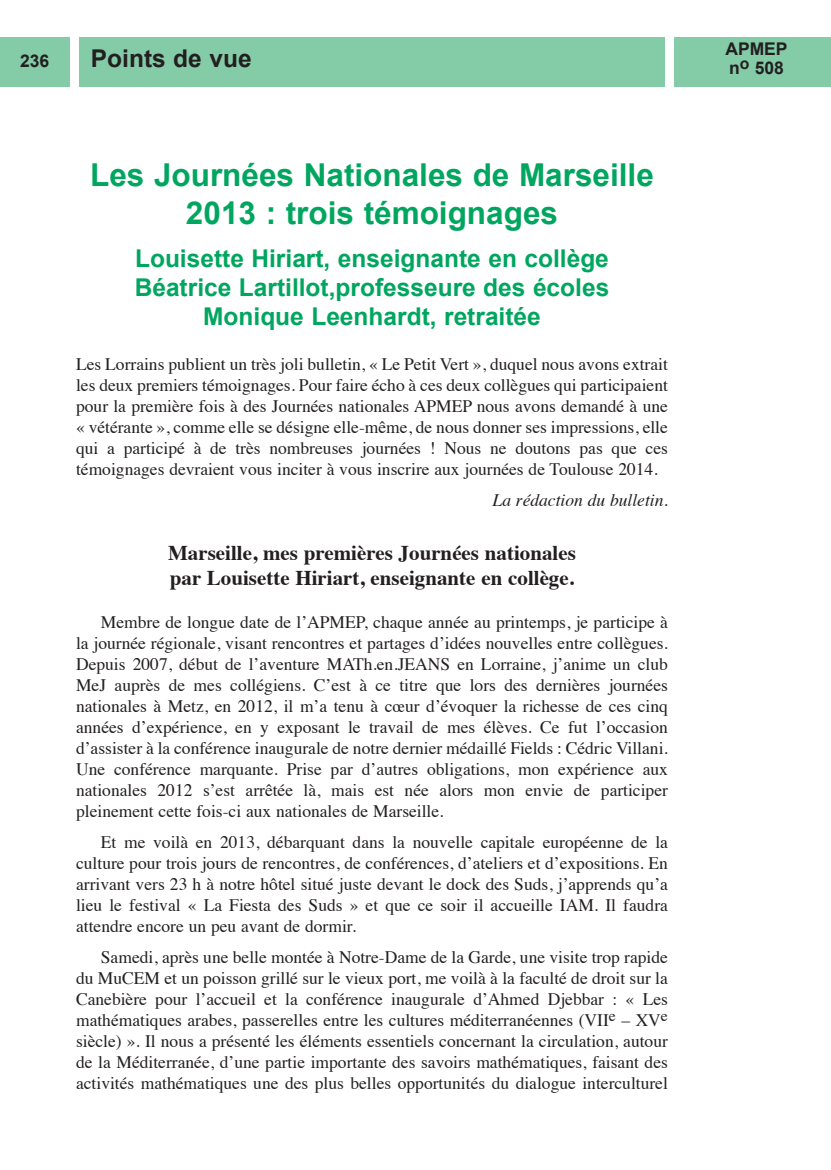
<style>
.page{position:relative;width:831px;height:1170px;background:#fff}
.page>*{position:absolute;margin:0;border:0;box-sizing:border-box;transform-origin:0 0}
.t1{font:700 31.5px/37.8px "Arial";color:#00a65f;text-align:center}
.t2{font:700 24.5px/29.4px "Arial";color:#00a65f;text-align:center}
.t3{font:700 24.5px "Arial";color:#231f20}
.t4{font:700 21px/25.2px "Times";color:#231f20}
.t5{font:17.5px/21px "Times";color:#231f20;text-align:justify}
.t6{font:italic 17.5px "Times";color:#231f20}
.t7{font:700 17.5px/19.6px "Arial";color:#231f20}
</style>
<div class="page">
<div style="left:0;top:37px;width:69px;height:50px;background:#84cba7"></div>
<div style="left:79px;top:37px;width:586px;height:50px;background:#84cba7"></div>
<div style="left:675px;top:37px;width:156px;height:50px;background:#84cba7"></div>
<p class="t7" style="left:20px;top:51px;width:31px">236</p>
<h2 class="t3" style="left:91px;top:45px;width:162px">Points de vue</h2>
<p class="t7" style="left:725px;top:39px;width:64px">APMEP n<sup>o</sup> 508</p>
<h1 class="t1" style="left:90px;top:156px;width:565px">Les Journées Nationales de Marseille<br>2013 : trois témoignages</h1>
<h2 class="t2" style="left:135px;top:243px;width:476px">Louisette Hiriart, enseignante en collège<br>Béatrice Lartillot,professeure des écoles<br>Monique Leenhardt, retraitée</h2>
<p class="t5" style="left:76px;top:355px;width:593px">Les Lorrains publient un très joli bulletin, « Le Petit Vert », duquel nous avons extrait les deux premiers témoignages. Pour faire écho à ces deux collègues qui participaient pour la première fois à des Journées nationales APMEP nous avons demandé à une « vétérante », comme elle se désigne elle-même, de nous donner ses impressions, elle qui a participé à de très nombreuses journées ! Nous ne doutons pas que ces témoignages devraient vous inciter à vous inscrire aux journées de Toulouse 2014.</p>
<p class="t6" style="left:493px;top:493px;width:177px">La rédaction du bulletin.</p>
<p class="t4" style="left:168px;top:542px;width:409px">Marseille, mes premières Journées nationales par Louisette Hiriart, enseignante en collège.</p>
<p class="t5" style="left:76px;top:613px;width:593px;text-indent:25px">Membre de longue date de l’APMEP, chaque année au printemps, je participe à la journée régionale, visant rencontres et partages d’idées nouvelles entre collègues.<br>Depuis 2007, début de l’aventure MATh.en.JEANS en Lorraine, j’anime un club MeJ auprès de mes collégiens. C’est à ce titre que lors des dernières journées nationales à Metz, en 2012, il m’a tenu à cœur d’évoquer la richesse de ces cinq années d’expérience, en y exposant le travail de mes élèves. Ce fut l’occasion d’assister à la conférence inaugurale de notre dernier médaillé Fields : Cédric Villani.<br>Une conférence marquante. Prise par d’autres obligations, mon expérience aux nationales 2012 s’est arrêtée là, mais est née alors mon envie de participer pleinement cette fois-ci aux nationales de Marseille.</p>
<p class="t5" style="left:76px;top:833px;width:593px;text-indent:25px">Et me voilà en 2013, débarquant dans la nouvelle capitale européenne de la culture pour trois jours de rencontres, de conférences, d’ateliers et d’expositions. En arrivant vers 23 h à notre hôtel situé juste devant le dock des Suds, j’apprends qu’a lieu le festival « La Fiesta des Suds » et que ce soir il accueille IAM. Il faudra attendre encore un peu avant de dormir.</p>
<p class="t5" style="left:76px;top:948px;width:593px;text-indent:25px">Samedi, après une belle montée à Notre-Dame de la Garde, une visite trop rapide du MuCEM et un poisson grillé sur le vieux port, me voilà à la faculté de droit sur la Canebière pour l’accueil et la conférence inaugurale d’Ahmed Djebbar : « Les mathématiques arabes, passerelles entre les cultures méditerranéennes (VII<sup>e</sup> – XV<sup>e </sup>siècle) ». Il nous a présenté les éléments essentiels concernant la circulation, autour de la Méditerranée, d’une partie importante des savoirs mathématiques, faisant des activités mathématiques une des plus belles opportunités du dialogue interculturel</p>
</div>
